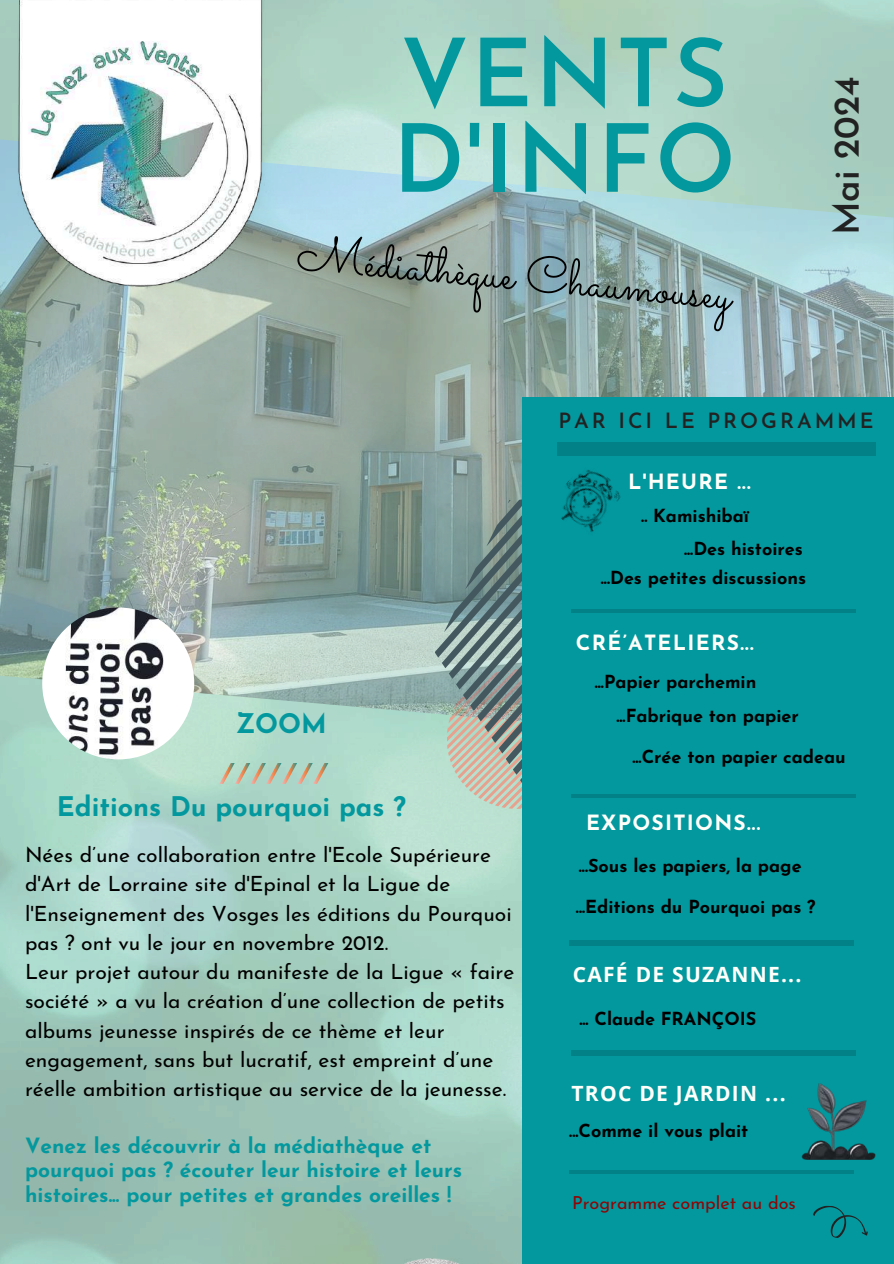
<style>
.page{position:relative;width:894px;height:1264px;background:#fff}
.page>*{position:absolute;margin:0;border:0;box-sizing:border-box;transform-origin:0 0}
.t1{font:600 94.2px/85.5px "Josefin Sans";letter-spacing:.02em;color:#03989e}
.t2{font:51px "Sacramento";color:#000}
.t3{font:600 36px "Josefin Sans";color:#222}
.t4{font:700 27px "Josefin Sans";color:#03989e}
.t5{font:21px/29.2px "Josefin Sans";color:#000}
.t6{font:700 21px/24.8px "Josefin Sans";color:#03989e}
.t7{font:700 21px "Josefin Sans";letter-spacing:.06em;color:#fffff9}
.t8{font:700 21px "Open Sans";letter-spacing:.06em;color:#fffff9}
.t9{font:600 21px "Josefin Sans";letter-spacing:.14em;color:#222}
.t10{font:700 18px "Josefin Sans";color:#000}
.t11{font:18px "Josefin Sans";color:#8f0505}
</style>
<div class="page">
<img style="left:0;top:0;width:893px;height:1263px">
<svg style="left:446px;top:792px;width:76px;height:16px"></svg>
<img style="left:0;top:139px;width:893px;height:614px">
<svg style="left:434px;top:489px;width:88px;height:303px;background:#889b96"></svg>
<div style="left:522px;top:397px;width:370px;height:866px;background:#03989e"></div>
<div style="left:557px;top:442px;width:318px;height:13px;background:#028186"></div>
<img style="left:17px;top:0;width:278px;height:294px">
<img style="left:561px;top:470px;width:60px;height:62px">
<svg style="left:813px;top:1205px;width:55px;height:33px"></svg>
<hr style="left:571px;top:609px;width:285px;height:3px;background:#000">
<svg style="left:219px;top:763px;width:109px;height:20px;background:#b6c6b0"></svg>
<hr style="left:571px;top:794px;width:285px;height:3px;background:#000">
<div style="left:569px;top:940px;width:284px;height:6px;background:#028186"></div>
<hr style="left:569px;top:1170px;width:284px;height:4px;background:#028186">
<div style="left:571px;top:1049px;width:285px;height:6px;background:#028186"></div>
<img style="left:329px;top:1258px;width:184px;height:5px">
<img style="left:801px;top:1083px;width:74px;height:76px">
<img style="left:42px;top:607px;width:152px;height:152px;border-radius:50%">
<h1 class="t1" style="left:392px;top:40px;width:344px">VENTS<br>D'INFO</h1>
<h2 class="t2" style="left:300px;top:222px;width:437px;rotate:5deg">Médiathèque Chaumousey</h2>
<h3 class="t3" style="left:831px;top:235px;width:160px;rotate:-90deg">Mai 2024</h3>
<p class="t9" style="left:558px;top:412px;width:316px">PAR ICI LE PROGRAMME</p>
<p class="t7" style="left:628px;top:473px;width:124px">L'HEURE ...</p>
<p class="t10" style="left:641px;top:508px;width:109px">.. Kamishibaï</p>
<p class="t10" style="left:683px;top:541px;width:120px">...Des histoires</p>
<p class="t10" style="left:600px;top:570px;width:207px">...Des petites discussions</p>
<p class="t7" style="left:576px;top:634px;width:179px">CRÉ’ATELIERS...</p>
<p class="t4" style="left:236px;top:713px;width:93px">ZOOM</p>
<p class="t4" style="left:57px;top:795px;width:350px">Editions Du pourquoi pas ?</p>
<p class="t5" style="left:25px;top:842px;width:490px">Nées d’une collaboration entre l'Ecole Supérieure d'Art de Lorraine site d'Epinal et la Ligue de l'Enseignement des Vosges les éditions du Pourquoi pas ? ont vu le jour en novembre 2012.<br>Leur projet autour du manifeste de la Ligue « faire société » a vu la création d’une collection de petits albums jeunesse inspirés de ce thème et leur engagement, sans but lucratif, est empreint d’une réelle ambition artistique au service de la jeunesse.</p>
<p class="t6" style="left:25px;top:1134px;width:438px">Venez les découvrir à la médiathèque et pourquoi pas ? écouter leur histoire et leurs histoires... pour petites et grandes oreilles !</p>
<p class="t10" style="left:594px;top:674px;width:163px">...Papier parchemin</p>
<p class="t10" style="left:616px;top:708px;width:184px">...Fabrique ton papier</p>
<p class="t10" style="left:632px;top:750px;width:215px">...Crée ton papier cadeau</p>
<p class="t7" style="left:586px;top:814px;width:176px">EXPOSITIONS...</p>
<p class="t10" style="left:578px;top:858px;width:224px">...Sous les papiers, la page</p>
<p class="t10" style="left:576px;top:899px;width:241px">...Editions du Pourquoi pas ?</p>
<p class="t8" style="left:572px;top:959px;width:230px">CAFÉ DE SUZANNE...</p>
<p class="t10" style="left:579px;top:1011px;width:178px">... Claude FRANÇOIS</p>
<p class="t8" style="left:571px;top:1078px;width:215px">TROC DE JARDIN ...</p>
<p class="t10" style="left:569px;top:1123px;width:180px">...Comme il vous plait</p>
<p class="t11" style="left:572px;top:1195px;width:225px">Programme complet au dos</p>
</div>
